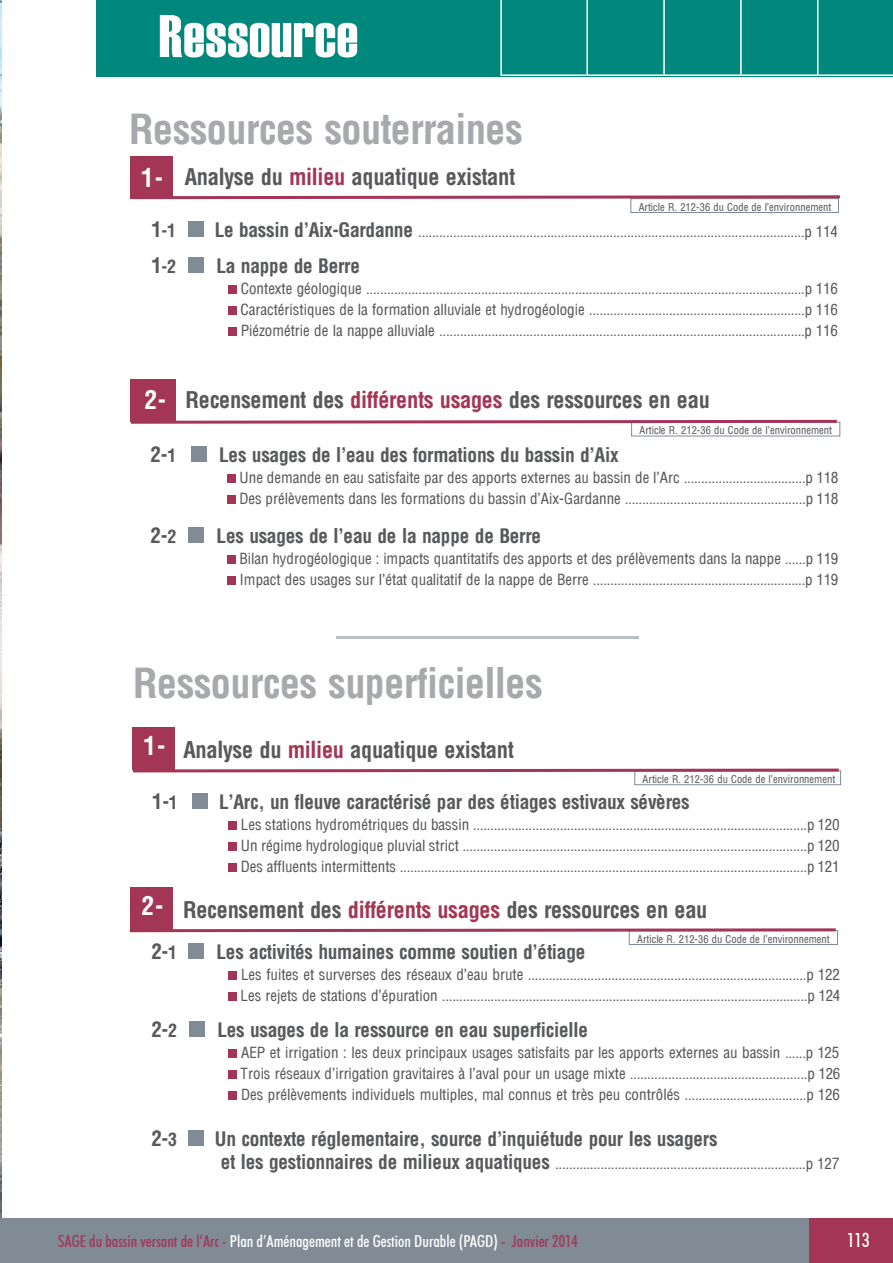
<style>
.page{position:relative;width:893px;height:1263px;background:#fff}
.page>*{position:absolute;margin:0;border:0;box-sizing:border-box;transform-origin:0 0}
.t1{font:60px "Haettenschweiler";letter-spacing:.01em;color:#fff}
.t2{font:700 40.5px "Arena Condensed";letter-spacing:-.02em;color:#a7a9ac}
.t3{font:700 25.5px "Arena Condensed";color:#fff}
.t4{font:700 22.5px "Arena Condensed";letter-spacing:-.02em;color:#58595b}
.t5{font:700 21px "Arena Condensed";color:#58595b}
.t6{font:700 19.5px "Arena Condensed";letter-spacing:-.02em;color:#58595b}
.t7{font:500 condensed 19.5px "Futura BT";color:#fff}
.t8{font:700 18px "Arena Condensed";color:#58595b}
.t9{font:500 condensed 16.5px "Futura BT";color:#fff}
.t10{font:15px/21px "Arena Condensed";color:#58595b;text-align:justify}
.t11{font:10.5px "Arena Condensed";color:#58595b}
.s1{font-size:25.5px;color:#fff}
.s2{color:#a33657}
.s3{font-size:21px}
.s4{font-weight:700;font-size:19.5px}
.s5{font-size:18px}
</style>
<div class="page">
<img style="left:0;top:827px;width:2px;height:391px">
<img style="left:0;top:0;width:2px;height:827px">
<div style="left:0;top:1218px;width:893px;height:45px;background:#808b96"></div>
<div style="left:809px;top:1218px;width:84px;height:45px;background:#a33657"></div>
<div style="left:630px;top:198px;width:209px;height:15px;border:1px solid #808b96"></div>
<div style="left:96px;top:0;width:797px;height:76px;background:#00887c"></div>
<hr style="left:818px;top:74px;width:75px;height:2px;background:#fff">
<hr style="left:817px;top:0;width:1px;height:76px;background:#fff">
<hr style="left:742px;top:74px;width:75px;height:2px;background:#fff">
<hr style="left:740px;top:0;width:2px;height:76px;background:#fff">
<hr style="left:665px;top:74px;width:75px;height:2px;background:#fff">
<hr style="left:663px;top:0;width:2px;height:76px;background:#fff">
<hr style="left:588px;top:74px;width:75px;height:2px;background:#fff">
<hr style="left:586px;top:0;width:2px;height:76px;background:#fff">
<hr style="left:502px;top:74px;width:84px;height:2px;background:#fff">
<hr style="left:500px;top:0;width:2px;height:76px;background:#fff">
<div style="left:130px;top:157px;width:42px;height:42px;background:#a33657"></div>
<svg style="left:134px;top:194px;width:706px;height:7px"></svg>
<div style="left:188px;top:221px;width:15px;height:16px;background:#808b96"></div>
<div style="left:188px;top:257px;width:16px;height:16px;background:#808b96"></div>
<div style="left:228px;top:285px;width:8px;height:9px;background:#a33657"></div>
<div style="left:228px;top:306px;width:8px;height:9px;background:#a33657"></div>
<div style="left:228px;top:327px;width:8px;height:9px;background:#a33657"></div>
<div style="left:191px;top:446px;width:16px;height:16px;background:#808b96"></div>
<div style="left:227px;top:474px;width:9px;height:9px;background:#a33657"></div>
<div style="left:227px;top:495px;width:9px;height:9px;background:#a33657"></div>
<div style="left:189px;top:527px;width:15px;height:16px;background:#808b96"></div>
<div style="left:227px;top:555px;width:9px;height:9px;background:#a33657"></div>
<div style="left:227px;top:576px;width:9px;height:9px;background:#a33657"></div>
<div style="left:193px;top:793px;width:15px;height:16px;background:#808b96"></div>
<div style="left:229px;top:821px;width:8px;height:9px;background:#a33657"></div>
<div style="left:229px;top:842px;width:8px;height:9px;background:#a33657"></div>
<div style="left:229px;top:863px;width:8px;height:9px;background:#a33657"></div>
<div style="left:188px;top:943px;width:16px;height:16px;background:#808b96"></div>
<div style="left:228px;top:971px;width:8px;height:9px;background:#a33657"></div>
<div style="left:228px;top:992px;width:8px;height:9px;background:#a33657"></div>
<div style="left:189px;top:1021px;width:16px;height:16px;background:#808b96"></div>
<div style="left:228px;top:1049px;width:8px;height:9px;background:#a33657"></div>
<div style="left:228px;top:1070px;width:8px;height:9px;background:#a33657"></div>
<div style="left:228px;top:1091px;width:8px;height:9px;background:#a33657"></div>
<div style="left:188px;top:1131px;width:16px;height:15px;background:#808b96"></div>
<div style="left:130px;top:379px;width:46px;height:42px;background:#a33657"></div>
<div style="left:132px;top:727px;width:43px;height:43px;background:#a33657"></div>
<div style="left:130px;top:887px;width:43px;height:43px;background:#a33657"></div>
<svg style="left:130px;top:419px;width:710px;height:6px"></svg>
<div style="left:634px;top:771px;width:207px;height:14px;border:1px solid #808b96"></div>
<svg style="left:132px;top:768px;width:710px;height:6px"></svg>
<div style="left:629px;top:930px;width:209px;height:15px;border:1px solid #808b96"></div>
<svg style="left:129px;top:928px;width:709px;height:6px"></svg>
<hr style="left:336px;top:636px;width:302px;height:3px;background:#b8bfc8">
<h1 class="t1" style="left:159px;top:4px;width:201px">Ressource</h1>
<h2 class="t2" style="left:129px;top:104px;width:395px">Ressources souterraines</h2>
<h3 class="t4" style="left:141px;top:163px;width:376px"><span class="s1">1-</span> Analyse du <span class="s2">milieu</span> aquatique existant</h3>
<p class="t11" style="left:639px;top:201px;width:194px">Article R. 212-36 du Code de l’environnement</p>
<p class="t8" style="left:151px;top:219px;width:26px"><span class="s3">1</span>-1</p>
<p class="t10" style="left:215px;top:221px;width:625px"><span class="s4">Le bassin d’Aix-Gardanne</span> ...............................................................................................................p 114</p>
<p class="t8" style="left:151px;top:255px;width:26px"><span class="s3">1</span>-2</p>
<h3 class="t6" style="left:216px;top:254px;width:145px">La nappe de Berre</h3>
<p class="t10" style="left:241px;top:278px;width:599px">Contexte géologique ..............................................................................................................................p 116<br>Caractéristiques de la formation alluviale et hydrogéologie ..............................................................p 116<br>Piézométrie de la nappe alluviale .........................................................................................................p 116</p>
<h3 class="t3" style="left:144px;top:384px;width:24px">2-</h3>
<h3 class="t4" style="left:185px;top:386px;width:526px">Recensement des <span class="s2">différents usages</span> des ressources en eau</h3>
<p class="t11" style="left:639px;top:424px;width:194px">Article R. 212-36 du Code de l’environnement</p>
<h3 class="t5" style="left:151px;top:441px;width:27px">2-<span class="s5">1</span></h3>
<h3 class="t6" style="left:219px;top:443px;width:401px">Les usages de l’eau des formations du bassin d’Aix</h3>
<p class="t10" style="left:239px;top:467px;width:600px">Une demande en eau satisfaite par des apports externes au bassin de l’Arc ...................................p 118<br>Des prélèvements dans les formations du bassin d’Aix-Gardanne ....................................................p 118</p>
<h3 class="t5" style="left:151px;top:522px;width:27px">2-<span class="s5">2</span></h3>
<h3 class="t6" style="left:217px;top:524px;width:326px">Les usages de l’eau de la nappe de Berre</h3>
<p class="t10" style="left:239px;top:548px;width:600px">Bilan hydrogéologique : impacts quantitatifs des apports et des prélèvements dans la nappe ......p 119<br>Impact des usages sur l’état qualitatif de la nappe de Berre .............................................................p 119</p>
<h2 class="t2" style="left:133px;top:658px;width:411px">Ressources superficielles</h2>
<h3 class="t3" style="left:143px;top:730px;width:24px">1-</h3>
<h3 class="t4" style="left:183px;top:736px;width:332px">Analyse du <span class="s2">milieu</span> aquatique existant</h3>
<p class="t11" style="left:643px;top:773px;width:194px">Article R. 212-36 du Code de l’environnement</p>
<h3 class="t5" style="left:152px;top:788px;width:27px">1-<span class="s5">1</span></h3>
<h3 class="t6" style="left:219px;top:790px;width:472px">L’Arc, un fleuve caractérisé par des étiages estivaux sévères</h3>
<p class="t10" style="left:241px;top:814px;width:600px">Les stations hydrométriques du bassin ................................................................................................p 120<br>Un régime hydrologique pluvial strict ...................................................................................................p 120<br>Des affluents intermittents .....................................................................................................................p 121</p>
<h3 class="t3" style="left:141px;top:891px;width:24px">2-</h3>
<h3 class="t4" style="left:183px;top:896px;width:526px">Recensement des <span class="s2">différents usages</span> des ressources en eau</h3>
<p class="t11" style="left:637px;top:933px;width:194px">Article R. 212-36 du Code de l’environnement</p>
<h3 class="t5" style="left:151px;top:938px;width:27px">2-<span class="s5">1</span></h3>
<h3 class="t6" style="left:217px;top:940px;width:371px">Les activités humaines comme soutien d’étiage</h3>
<p class="t10" style="left:241px;top:964px;width:601px">Les fuites et surverses des réseaux d’eau brute ................................................................................p 122<br>Les rejets de stations d’épuration .........................................................................................................p 124</p>
<h3 class="t5" style="left:151px;top:1016px;width:27px">2-<span class="s5">2</span></h3>
<h3 class="t6" style="left:217px;top:1018px;width:372px">Les usages de la ressource en eau superficielle</h3>
<p class="t10" style="left:241px;top:1042px;width:601px">AEP et irrigation : les deux principaux usages satisfaits par les apports externes au bassin ......p 125<br>Trois réseaux d’irrigation gravitaires à l’aval pour un usage mixte ...................................................p 126<br>Des prélèvements individuels multiples, mal connus et très peu contrôlés ...................................p 126</p>
<h3 class="t5" style="left:151px;top:1126px;width:27px">2-<span class="s5">3</span></h3>
<h3 class="t6" style="left:215px;top:1127px;width:504px">Un contexte réglementaire, source d’inquiétude pour les usagers</h3>
<p class="t10" style="left:221px;top:1153px;width:620px"><span class="s4">et les gestionnaires de milieux aquatiques</span> ........................................................................p 127</p>
<p class="t9" style="left:58px;top:1231px;width:521px"><span class="s2">SAGE du bassin versant de l’Arc -</span> Plan d’Aménagement et de Gestion Durable (PAGD) <span class="s2">- Janvier 2014</span></p>
<h3 class="t7" style="left:847px;top:1228px;width:24px">113</h3>
</div>
